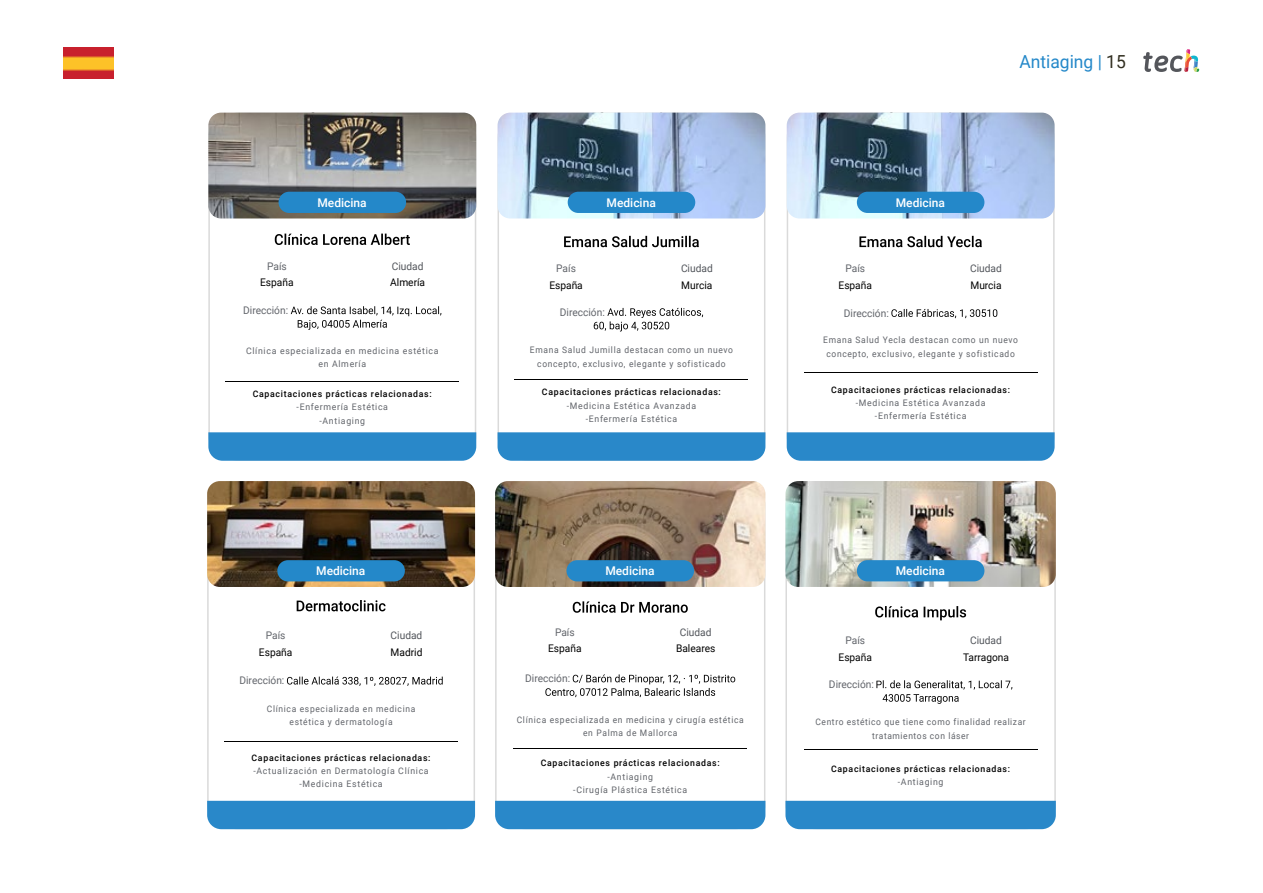
<style>
.page{position:relative;width:1263px;height:893px;background:#fff}
.page>*{position:absolute;margin:0;border:0;box-sizing:border-box;transform-origin:0 0}
.t1{font:18px "Roboto";color:#2488c9}
.t2{font:500 12px "Roboto";color:#fff}
.t3{font:10.5px "Roboto";color:#61646a}
.t4{font:10.5px "Roboto";color:#000}
.t5{font:10.5px "Roboto";color:#52555b}
.t6{font:9px/13.5px "Roboto";letter-spacing:.08em;color:#61646a;text-align:center;scale:.94 1}
.t7{font:9px/13.2px "Roboto";letter-spacing:.08em;color:#61646a;text-align:center}
.t8{font:500 9px "Roboto";letter-spacing:.08em;color:#000}
.s1{color:#312e20}
</style>
<div class="page">
<svg style="left:1143px;top:49px;width:56px;height:23px"></svg>
<img style="left:64px;top:48px;width:49px;height:30px">
<svg style="left:208px;top:112px;width:269px;height:337px"></svg>
<img style="left:208px;top:113px;width:268px;height:105px">
<div style="left:279px;top:192px;width:127px;height:21px;background:#2488c9;border-radius:11px"></div>
<svg style="left:208px;top:432px;width:268px;height:29px;background:#2f8bca"></svg>
<hr style="left:225px;top:381px;width:234px;height:1px;background:#000">
<svg style="left:275px;top:234px;width:135px;height:11px"></svg>
<svg style="left:291px;top:306px;width:150px;height:24px"></svg>
<svg style="left:497px;top:112px;width:269px;height:338px"></svg>
<img style="left:497px;top:113px;width:268px;height:105px">
<div style="left:568px;top:192px;width:127px;height:21px;background:#2488c9;border-radius:11px"></div>
<svg style="left:497px;top:432px;width:268px;height:29px;background:#2f8bca"></svg>
<hr style="left:515px;top:379px;width:233px;height:1px;background:#000">
<svg style="left:564px;top:236px;width:135px;height:11px"></svg>
<svg style="left:594px;top:308px;width:109px;height:24px"></svg>
<svg style="left:786px;top:112px;width:269px;height:339px"></svg>
<img style="left:787px;top:113px;width:267px;height:105px">
<div style="left:857px;top:192px;width:127px;height:21px;background:#2488c9;border-radius:11px"></div>
<svg style="left:787px;top:432px;width:267px;height:29px;background:#2f8bca"></svg>
<hr style="left:804px;top:372px;width:233px;height:1px;background:#000">
<svg style="left:859px;top:236px;width:123px;height:11px"></svg>
<svg style="left:891px;top:309px;width:106px;height:9px"></svg>
<svg style="left:207px;top:494px;width:269px;height:336px"></svg>
<img style="left:207px;top:481px;width:268px;height:106px">
<div style="left:277px;top:560px;width:128px;height:21px;background:#2488c9;border-radius:11px"></div>
<div style="left:207px;top:801px;width:268px;height:28px;background:#2988c9"></div>
<hr style="left:224px;top:741px;width:234px;height:1px;background:#000">
<svg style="left:297px;top:600px;width:88px;height:11px"></svg>
<svg style="left:287px;top:677px;width:156px;height:9px"></svg>
<svg style="left:495px;top:491px;width:271px;height:339px"></svg>
<img style="left:495px;top:481px;width:270px;height:106px">
<div style="left:566px;top:560px;width:128px;height:21px;background:#2488c9;border-radius:11px"></div>
<div style="left:495px;top:801px;width:270px;height:28px;background:#2988c9"></div>
<hr style="left:513px;top:748px;width:234px;height:1px;background:#000">
<svg style="left:573px;top:601px;width:115px;height:12px"></svg>
<svg style="left:545px;top:674px;width:190px;height:23px"></svg>
<svg style="left:785px;top:587px;width:271px;height:243px"></svg>
<img style="left:785px;top:481px;width:271px;height:106px">
<div style="left:857px;top:560px;width:127px;height:21px;background:#2488c9;border-radius:11px"></div>
<div style="left:785px;top:801px;width:271px;height:28px;background:#2988c9"></div>
<hr style="left:804px;top:749px;width:233px;height:1px;background:#000">
<svg style="left:875px;top:606px;width:91px;height:14px"></svg>
<svg style="left:876px;top:680px;width:136px;height:24px"></svg>
<h1 class="t1" style="left:1019px;top:49px;width:108px">Antiaging | <span class="s1">15</span></h1>
<h2 class="t2" style="left:317px;top:194px;width:51px">Medicina</h2>
<h2 class="t2" style="left:606px;top:194px;width:51px">Medicina</h2>
<h2 class="t2" style="left:896px;top:194px;width:51px">Medicina</h2>
<p class="t3" style="left:267px;top:259px;width:21px">País</p>
<p class="t4" style="left:260px;top:275px;width:35px">España</p>
<p class="t5" style="left:392px;top:259px;width:33px">Ciudad</p>
<p class="t4" style="left:390px;top:275px;width:36px">Almería</p>
<p class="t3" style="left:556px;top:261px;width:21px">País</p>
<p class="t4" style="left:549px;top:278px;width:35px">España</p>
<p class="t5" style="left:681px;top:261px;width:33px">Ciudad</p>
<p class="t4" style="left:681px;top:278px;width:33px">Murcia</p>
<p class="t3" style="left:845px;top:261px;width:21px">País</p>
<p class="t4" style="left:838px;top:278px;width:35px">España</p>
<p class="t5" style="left:970px;top:261px;width:33px">Ciudad</p>
<p class="t4" style="left:970px;top:278px;width:33px">Murcia</p>
<p class="t3" style="left:243px;top:303px;width:46px">Dirección:</p>
<p class="t7" style="left:246px;top:343px;width:194px">Clínica especializada en medicina estética en Almería</p>
<p class="t8" style="left:253px;top:387px;width:180px">Capacitaciones prácticas relacionadas:</p>
<p class="t7" style="left:297px;top:400px;width:93px">-Enfermería Estética -Antiaging</p>
<p class="t3" style="left:560px;top:305px;width:46px">Dirección:</p>
<p class="t6" style="left:530px;top:343px;width:218px">Emana Salud Jumilla destacan como un nuevo concepto, exclusivo, elegante y sofisticado</p>
<p class="t8" style="left:542px;top:386px;width:180px">Capacitaciones prácticas relacionadas:</p>
<p class="t7" style="left:567px;top:398px;width:131px">-Medicina Estética Avanzada -Enfermería Estética</p>
<p class="t3" style="left:844px;top:306px;width:46px">Dirección:</p>
<p class="t6" style="left:823px;top:333px;width:209px">Emana Salud Yecla destacan como un nuevo concepto, exclusivo, elegante y sofisticado</p>
<p class="t8" style="left:831px;top:383px;width:180px">Capacitaciones prácticas relacionadas:</p>
<p class="t7" style="left:856px;top:396px;width:131px">-Medicina Estética Avanzada -Enfermería Estética</p>
<h2 class="t2" style="left:316px;top:563px;width:51px">Medicina</h2>
<h2 class="t2" style="left:605px;top:563px;width:51px">Medicina</h2>
<h2 class="t2" style="left:896px;top:563px;width:51px">Medicina</h2>
<p class="t3" style="left:266px;top:628px;width:21px">País</p>
<p class="t4" style="left:259px;top:645px;width:35px">España</p>
<p class="t5" style="left:391px;top:628px;width:33px">Ciudad</p>
<p class="t4" style="left:391px;top:645px;width:33px">Madrid</p>
<p class="t3" style="left:555px;top:625px;width:21px">País</p>
<p class="t4" style="left:548px;top:641px;width:35px">España</p>
<p class="t5" style="left:680px;top:625px;width:33px">Ciudad</p>
<p class="t4" style="left:676px;top:641px;width:41px">Baleares</p>
<p class="t3" style="left:845px;top:633px;width:21px">País</p>
<p class="t4" style="left:838px;top:649px;width:35px">España</p>
<p class="t5" style="left:970px;top:633px;width:33px">Ciudad</p>
<p class="t4" style="left:963px;top:649px;width:47px">Tarragona</p>
<p class="t3" style="left:239px;top:673px;width:46px">Dirección:</p>
<p class="t6" style="left:267px;top:701px;width:159px">Clínica especializada en medicina estética y dermatología</p>
<p class="t8" style="left:252px;top:751px;width:180px">Capacitaciones prácticas relacionadas:</p>
<p class="t7" style="left:253px;top:764px;width:177px">-Actualización en Dermatología Clínica -Medicina Estética</p>
<p class="t3" style="left:525px;top:671px;width:46px">Dirección:</p>
<p class="t6" style="left:517px;top:712px;width:243px">Clínica especializada en medicina y cirugía estética en Palma de Mallorca</p>
<p class="t8" style="left:541px;top:757px;width:180px">Capacitaciones prácticas relacionadas:</p>
<p class="t7" style="left:573px;top:769px;width:115px">-Antiaging<br>-Cirugía Plástica Estética</p>
<p class="t3" style="left:829px;top:677px;width:46px">Dirección:</p>
<p class="t6" style="left:815px;top:715px;width:225px">Centro estético que tiene como finalidad realizar tratamientos con láser</p>
<p class="t8" style="left:831px;top:762px;width:180px">Capacitaciones prácticas relacionadas:</p>
<p class="t7" style="left:898px;top:775px;width:47px">-Antiaging</p>
</div>
